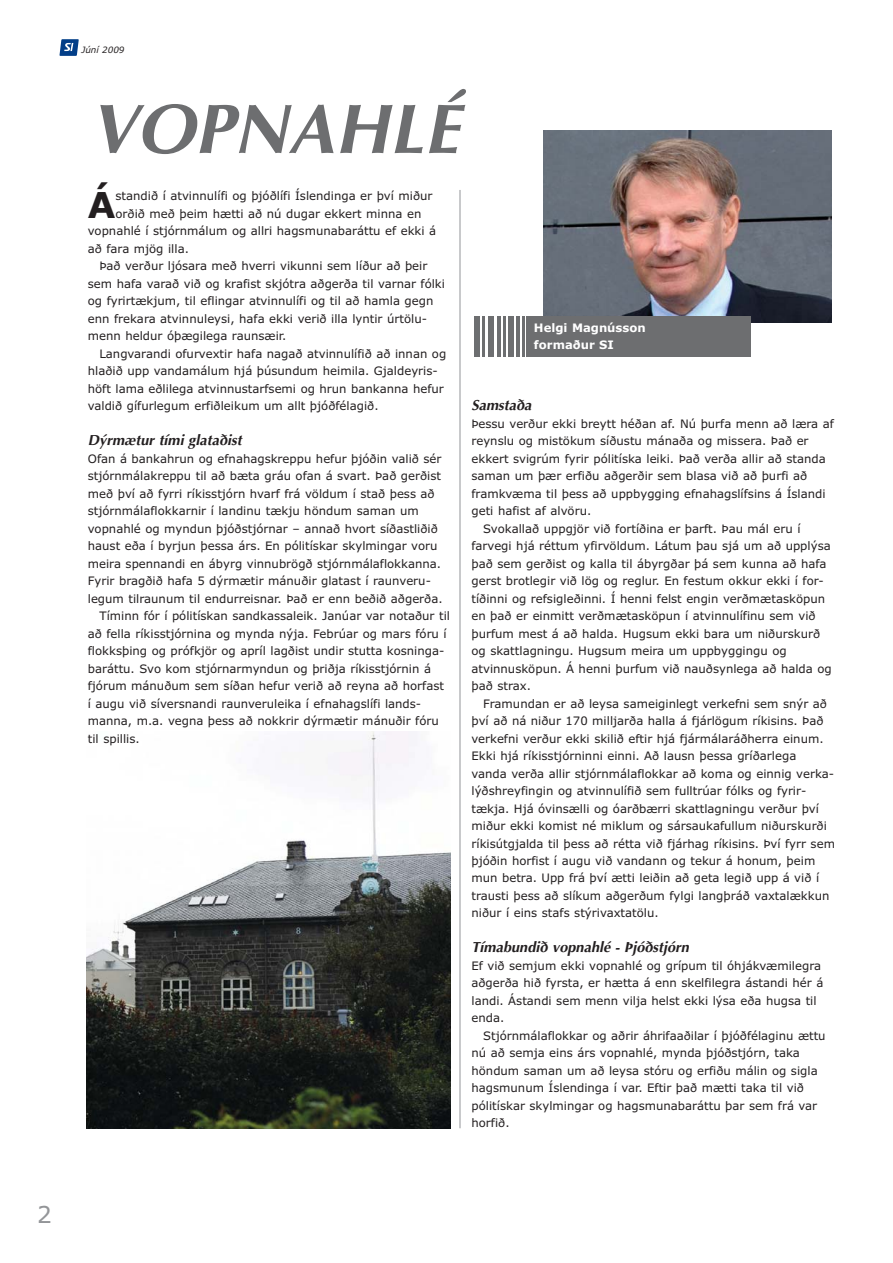
<style>
.page{position:relative;width:893px;height:1263px;background:#fff}
.page>*{position:absolute;margin:0;border:0;box-sizing:border-box;transform-origin:0 0}
.t1{font:italic 700 69.9px "Optima";color:#6d6e70}
.t2{font:700 35.7px "Verdana";color:#231f20}
.t3{font:23.25px "Verdana";color:#939598}
.t4{font:italic 700 14.55px "Optima";color:#231f20}
.t5{font:11.7px/17.5px "Verdana";color:#231f20}
.t6{font:700 11.7px/16px "Verdana";color:#fff}
.t7{font:italic 8.7px "Verdana";color:#231f20}
</style>
<div class="page">
<svg style="left:59px;top:39px;width:20px;height:17px"></svg>
<img style="left:87px;top:731px;width:363px;height:397px">
<img style="left:543px;top:131px;width:288px;height:192px">
<hr style="left:460px;top:190px;width:1px;height:938px;background:#939598">
<div style="left:526px;top:316px;width:224px;height:41px;background:#6d6e70"></div>
<svg style="left:479px;top:316px;width:44px;height:41px"></svg>
<hr style="left:483px;top:316px;width:2px;height:41px;background:#6d6e70">
<hr style="left:523px;top:316px;width:2px;height:41px;background:#6d6e70">
<hr style="left:503px;top:316px;width:2px;height:41px;background:#6d6e70">
<div style="left:488px;top:316px;width:5px;height:41px;background:#6d6e70"></div>
<div style="left:508px;top:316px;width:6px;height:41px;background:#6d6e70"></div>
<div style="left:474px;top:316px;width:5px;height:41px;background:#6d6e70"></div>
<hr style="left:497px;top:316px;width:3px;height:41px;background:#6d6e70">
<hr style="left:516px;top:316px;width:4px;height:41px;background:#6d6e70">
<p class="t7" style="left:81px;top:46px;width:45px">Júní 2009</p>
<h1 class="t1" style="left:90px;top:100px;width:371px">VOPNAHLÉ</h1>
<h2 class="t2" style="left:88px;top:191px;width:29px">Á</h2>
<p class="t5" style="left:116px;top:188px;width:318px">standið í atvinnulífi og þjóðlífi Íslendinga er því miður</p>
<p class="t5" style="left:116px;top:206px;width:307px">orðið með þeim hætti að nú dugar ekkert minna en</p>
<p class="t5" style="left:88px;top:223px;width:350px">vopnahlé í stjórnmálum og allri hagsmunabaráttu ef ekki á</p>
<p class="t5" style="left:88px;top:241px;width:103px">að fara mjög illa.</p>
<p class="t5" style="left:99px;top:258px;width:329px">Það verður ljósara með hverri vikunni sem líður að þeir</p>
<p class="t5" style="left:88px;top:276px;width:359px">sem hafa varað við og krafist skjótra aðgerða til varnar fólki</p>
<p class="t5" style="left:88px;top:293px;width:347px">og fyrirtækjum, til eflingar atvinnulífi og til að hamla gegn</p>
<p class="t5" style="left:88px;top:311px;width:341px">enn frekara atvinnuleysi, hafa ekki verið illa lyntir úrtölu-</p>
<p class="t5" style="left:88px;top:328px;width:200px">menn heldur óþægilega raunsæir.</p>
<p class="t5" style="left:99px;top:346px;width:348px">Langvarandi ofurvextir hafa nagað atvinnulífið að innan og</p>
<p class="t5" style="left:88px;top:363px;width:351px">hlaðið upp vandamálum hjá þúsundum heimila. Gjaldeyris-</p>
<p class="t5" style="left:88px;top:381px;width:357px">höft lama eðlilega atvinnustarfsemi og hrun bankanna hefur</p>
<p class="t5" style="left:88px;top:398px;width:292px">valdið gífurlegum erfiðleikum um allt þjóðfélagið.</p>
<p class="t4" style="left:88px;top:434px;width:155px">Dýrmætur tími glataðist</p>
<p class="t5" style="left:88px;top:451px;width:355px">Ofan á bankahrun og efnahagskreppu hefur þjóðin valið sér</p>
<p class="t5" style="left:88px;top:468px;width:355px">stjórnmálakreppu til að bæta gráu ofan á svart. Það gerðist</p>
<p class="t5" style="left:88px;top:486px;width:348px">með því að fyrri ríkisstjórn hvarf frá völdum í stað þess að</p>
<p class="t5" style="left:88px;top:503px;width:332px">stjórnmálaflokkarnir í landinu tækju höndum saman um</p>
<p class="t5" style="left:88px;top:521px;width:352px">vopnahlé og myndun þjóðstjórnar – annað hvort síðastliðið</p>
<p class="t5" style="left:88px;top:538px;width:351px">haust eða í byrjun þessa árs. En pólitískar skylmingar voru</p>
<p class="t5" style="left:88px;top:556px;width:355px">meira spennandi en ábyrg vinnubrögð stjórnmálaflokkanna.</p>
<p class="t5" style="left:88px;top:573px;width:345px">Fyrir bragðið hafa 5 dýrmætir mánuðir glatast í raunveru-</p>
<p class="t5" style="left:88px;top:591px;width:356px">legum tilraunum til endurreisnar. Það er enn beðið aðgerða.</p>
<p class="t5" style="left:99px;top:608px;width:352px">Tíminn fór í pólitískan sandkassaleik. Janúar var notaður til</p>
<p class="t5" style="left:88px;top:626px;width:360px">að fella ríkisstjórnina og mynda nýja. Febrúar og mars fóru í</p>
<p class="t5" style="left:88px;top:643px;width:358px">flokksþing og prófkjör og apríl lagðist undir stutta kosninga-</p>
<p class="t5" style="left:88px;top:661px;width:345px">baráttu. Svo kom stjórnarmyndun og þriðja ríkisstjórnin á</p>
<p class="t5" style="left:88px;top:678px;width:358px">fjórum mánuðum sem síðan hefur verið að reyna að horfast</p>
<p class="t5" style="left:88px;top:696px;width:335px">í augu við síversnandi raunveruleika í efnahagslífi lands-</p>
<p class="t5" style="left:88px;top:713px;width:352px">manna, m.a. vegna þess að nokkrir dýrmætir mánuðir fóru</p>
<p class="t5" style="left:88px;top:731px;width:53px">til spillis.</p>
<p class="t6" style="left:534px;top:321px;width:113px">Helgi Magnússon formaður SI</p>
<p class="t4" style="left:471px;top:399px;width:61px">Samstaða</p>
<p class="t5" style="left:471px;top:416px;width:364px">Þessu verður ekki breytt héðan af. Nú þurfa menn að læra af</p>
<p class="t5" style="left:471px;top:433px;width:339px">reynslu og mistökum síðustu mánaða og missera. Það er</p>
<p class="t5" style="left:471px;top:451px;width:356px">ekkert svigrúm fyrir pólitíska leiki. Það verða allir að standa</p>
<p class="t5" style="left:471px;top:468px;width:337px">saman um þær erfiðu aðgerðir sem blasa við að þurfi að</p>
<p class="t5" style="left:471px;top:486px;width:356px">framkvæma til þess að uppbygging efnahagslífsins á Íslandi</p>
<p class="t5" style="left:471px;top:503px;width:121px">geti hafist af alvöru.</p>
<p class="t5" style="left:483px;top:521px;width:319px">Svokallað uppgjör við fortíðina er þarft. Þau mál eru í</p>
<p class="t5" style="left:471px;top:538px;width:361px">farvegi hjá réttum yfirvöldum. Látum þau sjá um að upplýsa</p>
<p class="t5" style="left:471px;top:556px;width:357px">það sem gerðist og kalla til ábyrgðar þá sem kunna að hafa</p>
<p class="t5" style="left:471px;top:573px;width:354px">gerst brotlegir við lög og reglur. En festum okkur ekki í for-</p>
<p class="t5" style="left:471px;top:591px;width:355px">tíðinni og refsigleðinni. Í henni felst engin verðmæta sköpun</p>
<p class="t5" style="left:471px;top:608px;width:346px">en það er einmitt verðmætasköpun í atvinnulífinu sem við</p>
<p class="t5" style="left:471px;top:626px;width:350px">þurfum mest á að halda. Hugsum ekki bara um niðurskurð</p>
<p class="t5" style="left:471px;top:643px;width:317px">og skattlagningu. Hugsum meira um uppbyggingu og</p>
<p class="t5" style="left:471px;top:661px;width:362px">atvinnusköpun. Á henni þurfum við nauðsynlega að halda og</p>
<p class="t5" style="left:471px;top:678px;width:61px">það strax.</p>
<p class="t5" style="left:483px;top:696px;width:345px">Framundan er að leysa sameiginlegt verkefni sem snýr að</p>
<p class="t5" style="left:471px;top:713px;width:353px">því að ná niður 170 milljarða halla á fjárlögum ríkisins. Það</p>
<p class="t5" style="left:471px;top:731px;width:354px">verkefni verður ekki skilið eftir hjá fjármálaráðherra einum.</p>
<p class="t5" style="left:471px;top:748px;width:326px">Ekki hjá ríkisstjórninni einni. Að lausn þessa gríðarlega</p>
<p class="t5" style="left:471px;top:766px;width:364px">vanda verða allir stjórnmálaflokkar að koma og einnig verka-</p>
<p class="t5" style="left:471px;top:783px;width:336px">lýðshreyfingin og atvinnulífið sem fulltrúar fólks og fyrir-</p>
<p class="t5" style="left:471px;top:801px;width:349px">tækja. Hjá óvinsælli og óarðbærri skattlagningu verður því</p>
<p class="t5" style="left:471px;top:818px;width:357px">miður ekki komist né miklum og sársaukafullum niður skurði</p>
<p class="t5" style="left:471px;top:835px;width:365px">ríkisútgjalda til þess að rétta við fjárhag ríkisins. Því fyrr sem</p>
<p class="t5" style="left:471px;top:853px;width:345px">þjóðin horfist í augu við vandann og tekur á honum, þeim</p>
<p class="t5" style="left:471px;top:870px;width:349px">mun betra. Upp frá því ætti leiðin að geta legið upp á við í</p>
<p class="t5" style="left:471px;top:888px;width:359px">trausti þess að slíkum aðgerðum fylgi langþráð vaxtalækkun</p>
<p class="t5" style="left:471px;top:905px;width:189px">niður í eins stafs stýrivaxtatölu.</p>
<p class="t4" style="left:471px;top:942px;width:219px">Tímabundið vopnahlé - Þjóðstjórn</p>
<p class="t5" style="left:471px;top:958px;width:353px">Ef við semjum ekki vopnahlé og grípum til óhjákvæmilegra aðgerða hið fyrsta, er hætta á enn skelfilegra ástandi hér á landi. Ástandi sem menn vilja helst ekki lýsa eða hugsa til enda.</p>
<p class="t5" style="left:471px;top:1028px;width:356px;text-indent:12px">Stjórnmálaflokkar og aðrir áhrifaaðilar í þjóðfélaginu ættu nú að semja eins árs vopnahlé, mynda þjóðstjórn, taka höndum saman um að leysa stóru og erfiðu málin og sigla hagsmunum Íslendinga í var. Eftir það mætti taka til við pólitískar skylmingar og hagsmunabaráttu þar sem frá var horfið.</p>
<h3 class="t3" style="left:37px;top:1206px;width:16px">2</h3>
</div>
